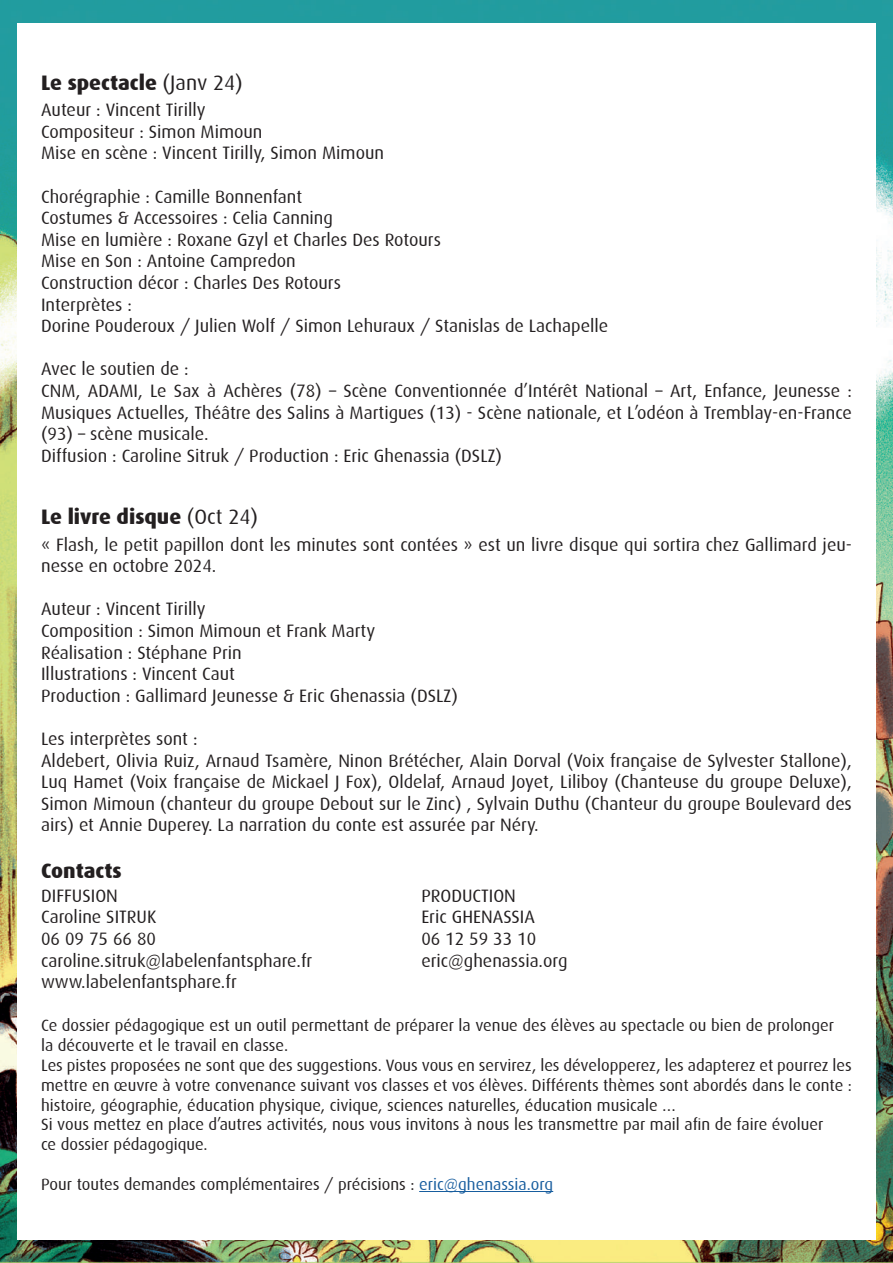
<style>
.page{position:relative;width:893px;height:1263px;background:#fff}
.page>*{position:absolute;margin:0;border:0;box-sizing:border-box;transform-origin:0 0}
.t1{font:800 21px "Dax";color:#231f20}
.t2{font:18px/21.6px "Dax";color:#231f20}
.t3{font:16.5px/19.8px "Dax";color:#231f20}
.s1{font-weight:400}
.s2{color:#175d9e}
</style>
<div class="page">
<img style="left:0;top:0;width:893px;height:1263px">
<div style="left:17px;top:23px;width:859px;height:1217px;background:#fff"></div>
<hr style="left:419px;top:1191px;width:134px;height:1px;background:#175d9e">
<p class="t1" style="left:41px;top:71px;width:203px">Le spectacle <span class="s1">(Janv 24)</span></p>
<p class="t2" style="left:41px;top:99px;width:344px">Auteur : Vincent Tirilly<br>Compositeur : Simon Mimoun<br>Mise en scène : Vincent Tirilly, Simon Mimoun</p>
<p class="t2" style="left:41px;top:186px;width:569px">Chorégraphie : Camille Bonnenfant<br>Costumes &amp; Accessoires : Celia Canning<br>Mise en lumière : Roxane Gzyl et Charles Des Rotours<br>Mise en Son : Antoine Campredon<br>Construction décor : Charles Des Rotours<br>Interprètes :<br>Dorine Pouderoux / Julien Wolf / Simon Lehuraux / Stanislas de Lachapelle</p>
<p class="t2" style="left:41px;top:359px;width:812px">Avec le soutien de :<br>CNM, ADAMI, Le Sax à Achères (78) – Scène Conventionnée d’Intérêt National – Art, Enfance, Jeunesse :<br>Musiques Actuelles, Théâtre des Salins à Martigues (13) - Scène nationale, et L’odéon à Tremblay-en-France (93) – scène musicale.<br>Diffusion : Caroline Sitruk / Production : Eric Ghenassia (DSLZ)</p>
<p class="t1" style="left:41px;top:504px;width:219px">Le livre disque <span class="s1">(Oct 24)</span></p>
<p class="t2" style="left:41px;top:534px;width:812px">« Flash, le petit papillon dont les minutes sont contées » est un livre disque qui sortira chez Gallimard jeu&shy;nesse en octobre 2024.</p>
<p class="t2" style="left:41px;top:599px;width:418px">Auteur : Vincent Tirilly<br>Composition : Simon Mimoun et Frank Marty Réalisation : Stéphane Prin<br>Illustrations : Vincent Caut<br>Production : Gallimard Jeunesse &amp; Eric Ghenassia (DSLZ)</p>
<p class="t2" style="left:41px;top:728px;width:812px">Les interprètes sont :<br>Aldebert, Olivia Ruiz, Arnaud Tsamère, Ninon Brétécher, Alain Dorval (Voix française de Sylvester Stallone), Luq Hamet (Voix française de Mickael J Fox), Oldelaf, Arnaud Joyet, Liliboy (Chanteuse du groupe Deluxe), Simon Mimoun (chanteur du groupe Debout sur le Zinc) , Sylvain Duthu (Chanteur du groupe Boulevard des airs) et Annie Duperey. La narration du conte est assurée par Néry.</p>
<p class="t1" style="left:41px;top:859px;width:82px">Contacts</p>
<p class="t2" style="left:41px;top:885px;width:273px">DIFFUSION<br>Caroline SITRUK<br>06 09 75 66 80 caroline.sitruk@labelenfantsphare.fr www.labelenfantsphare.fr</p>
<p class="t2" style="left:421px;top:885px;width:148px">PRODUCTION<br>Eric GHENASSIA<br>06 12 59 33 10 eric@ghenassia.org</p>
<p class="t3" style="left:41px;top:1016px;width:812px">Ce dossier pédagogique est un outil permettant de préparer la venue des élèves au spectacle ou bien de prolonger<br>la découverte et le travail en classe.<br>Les pistes proposées ne sont que des suggestions. Vous vous en servirez, les développerez, les adapterez et pourrez les mettre en œuvre à votre convenance suivant vos classes et vos élèves. Différents thèmes sont abordés dans le conte : histoire, géographie, éducation physique, civique, sciences naturelles, éducation musicale …<br>Si vous mettez en place d’autres activités, nous vous invitons à nous les transmettre par mail afin de faire évoluer<br>ce dossier pédagogique.</p>
<p class="t3" style="left:41px;top:1174px;width:514px">Pour toutes demandes complémentaires / précisions : <span class="s2">eric@ghenassia.org</span></p>
</div>
